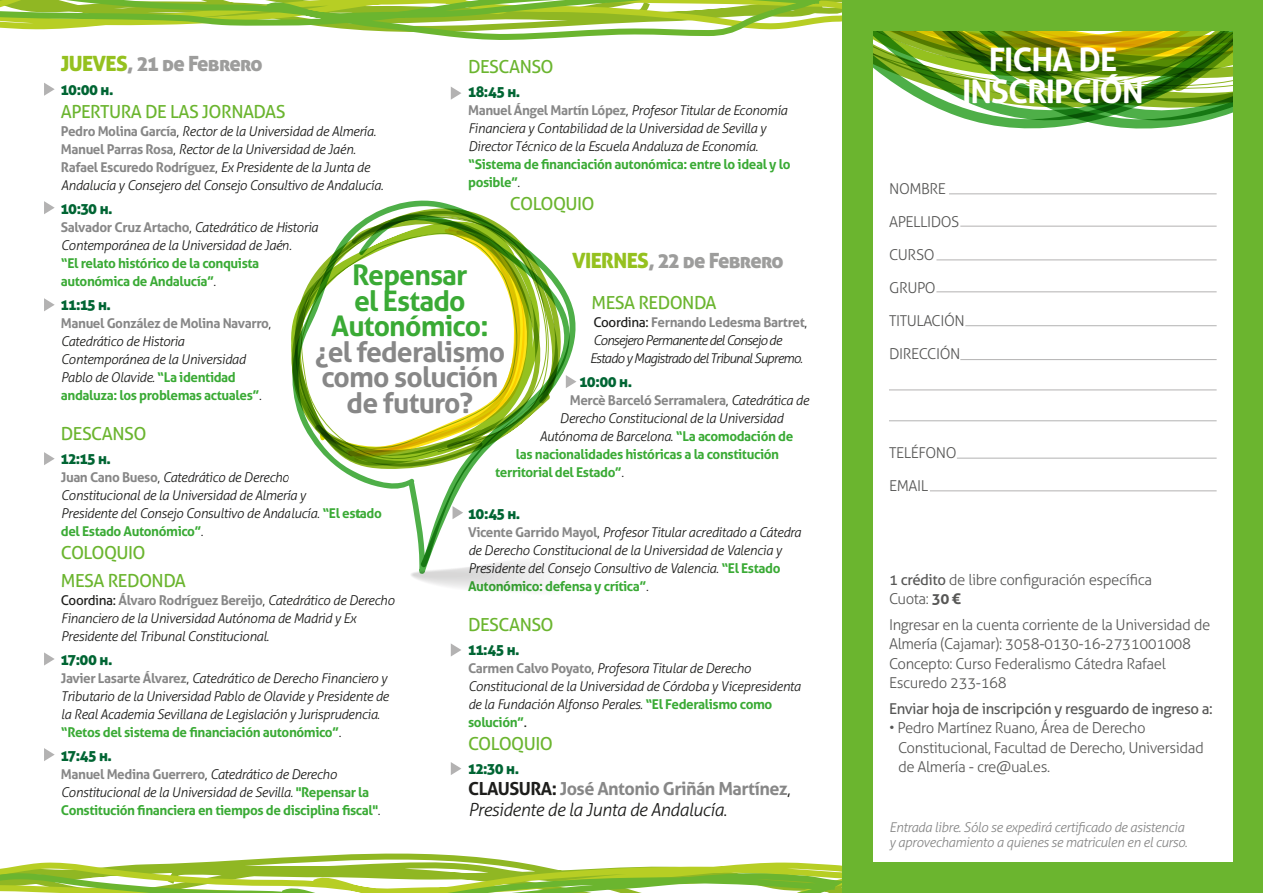
<style>
.page{position:relative;width:1263px;height:893px;background:#fff}
.page>*{position:absolute;margin:0;border:0;box-sizing:border-box;transform-origin:0 0}
.t1{font:700 32.4px/31.5px "Aller";letter-spacing:-.03em;color:#fff;text-align:center}
.t2{font:700 28.35px/25.5px "Aller";letter-spacing:-.03em;color:#878787;text-align:center}
.t3{font:700 28.35px/25.5px "Aller";letter-spacing:-.03em;color:#3aaa35;text-align:center}
.t4{font:21px "Aller Display";letter-spacing:-.03em;color:#9d9d9c}
.t5{font:18px/28.5px "Aller";letter-spacing:-.03em;color:#6bb52f}
.t6{font:italic 300 18px/21px "Aller";letter-spacing:-.03em;color:#1d1d1b}
.t7{font:300 15px/19.5px "Aller";letter-spacing:-.03em;color:#575756}
.t8{font:15px "Aller Display";letter-spacing:-.03em;color:#006533}
.t9{font:15px "Aller";letter-spacing:-.03em;color:#575756}
.t10{font:italic 300 13.5px/18px "Aller";letter-spacing:-.03em;color:#1d1d1b}
.t11{font:700 13.5px/18px "Aller";letter-spacing:-.03em;color:#3aaa35}
.t12{font:italic 300 13.5px/18px "Aller";letter-spacing:-.065em;color:#1d1d1b}
.t13{font:italic 300 13.5px/15px "Aller";letter-spacing:-.03em;color:#878787}
.t14{font:700 13.5px "Aller";letter-spacing:-.03em;color:#878787}
.s1{color:#95c11f}
.s2{font-weight:700;font-style:normal;color:#878787}
.s3{font-style:normal}
.s4{font-weight:300;color:#1d1d1b}
.s5{font-weight:700;font-style:normal;color:#3aaa35}
.s6{font-weight:400;font-style:normal}
.s7{color:#878787}
.s8{font-weight:300;font-style:italic;color:#1d1d1b}
.s9{font-weight:700;font-style:normal}
.s10{font-weight:400}
.s11{font-weight:700}
</style>
<div class="page">
<svg style="left:0;top:0;width:842px;height:40px"></svg>
<svg style="left:0;top:853px;width:842px;height:40px"></svg>
<div style="left:842px;top:0;width:421px;height:893px;background:#6bb52f"></div>
<div style="left:873px;top:31px;width:359px;height:831px;background:#fff"></div>
<svg style="left:873px;top:31px;width:359px;height:98px"></svg>
<hr style="left:949px;top:193px;width:267px;height:1px;background:#b3b2b2">
<hr style="left:960px;top:226px;width:256px;height:1px;background:#b3b2b2">
<hr style="left:936px;top:259px;width:280px;height:1px;background:#b3b2b2">
<hr style="left:936px;top:291px;width:280px;height:1px;background:#b3b2b2">
<hr style="left:965px;top:325px;width:251px;height:1px;background:#b3b2b2">
<hr style="left:960px;top:359px;width:256px;height:1px;background:#b3b2b2">
<hr style="left:889px;top:389px;width:327px;height:1px;background:#b3b2b2">
<hr style="left:957px;top:458px;width:259px;height:1px;background:#b3b2b2">
<hr style="left:930px;top:490px;width:286px;height:1px;background:#b3b2b2">
<hr style="left:889px;top:420px;width:327px;height:1px;background:#b3b2b2">
<svg style="left:411px;top:574px;width:140px;height:17px"></svg>
<div style="left:414px;top:572px;width:59px;height:5px;background:#d8d7d7;border-radius:50%"></div>
<svg style="left:340px;top:201px;width:235px;height:373px"></svg>
<svg style="left:359px;top:214px;width:211px;height:353px"></svg>
<svg style="left:337px;top:208px;width:224px;height:261px"></svg>
<svg style="left:336px;top:211px;width:222px;height:256px"></svg>
<svg style="left:291px;top:267px;width:249px;height:199px"></svg>
<svg style="left:320px;top:217px;width:229px;height:244px"></svg>
<svg style="left:44px;top:83px;width:11px;height:13px"></svg>
<svg style="left:451px;top:87px;width:10px;height:13px"></svg>
<svg style="left:451px;top:643px;width:10px;height:13px"></svg>
<svg style="left:451px;top:762px;width:10px;height:13px"></svg>
<svg style="left:452px;top:506px;width:11px;height:13px"></svg>
<svg style="left:566px;top:375px;width:10px;height:13px"></svg>
<svg style="left:44px;top:201px;width:11px;height:13px"></svg>
<svg style="left:44px;top:298px;width:11px;height:13px"></svg>
<svg style="left:44px;top:452px;width:11px;height:13px"></svg>
<svg style="left:44px;top:652px;width:11px;height:13px"></svg>
<svg style="left:44px;top:748px;width:11px;height:13px"></svg>
<h3 class="t4" style="left:61px;top:50px;width:203px"><span class="s1">JUEVES</span>, 21 de Febrero</h3>
<p class="t8" style="left:61px;top:80px;width:54px">10:00 h.</p>
<h3 class="t5" style="left:61px;top:97px;width:226px">APERTURA DE LAS JORNADAS</h3>
<p class="t10" style="left:61px;top:122px;width:324px"><span class="s2">Pedro Molina García</span><span class="s3">,</span> Rector de la Universidad de Almería.<br><span class="s2">Manuel Parras Rosa</span><span class="s3">,</span> Rector de la Universidad de Jaén.<br><span class="s2">Rafael Escuredo Rodríguez</span><span class="s3">,</span> Ex Presidente de la Junta de Andalucía y Consejero del Consejo Consultivo de Andalucía.</p>
<p class="t8" style="left:61px;top:199px;width:53px">10:30 h.</p>
<p class="t10" style="left:61px;top:218px;width:259px"><span class="s2">Salvador Cruz Artacho</span><span class="s3">,</span> Catedrático de Historia<br>Contemporánea de la Universidad de Jaén.</p>
<p class="t11" style="left:61px;top:254px;width:200px">“El relato histórico de la conquista autonómica de Andalucía”<span class="s4">.</span></p>
<p class="t8" style="left:61px;top:295px;width:52px">11:15 h.</p>
<p class="t10" style="left:61px;top:314px;width:212px"><span class="s2">Manuel González de Molina Navarro</span><span class="s3">,<br></span>Catedrático de Historia<br>Contemporánea de la Universidad<br>Pablo de Olavide. <span class="s5">“La identidad andaluza: los problemas actuales”</span><span class="s3">.</span></p>
<h3 class="t5" style="left:61px;top:419px;width:87px">DESCANSO</h3>
<p class="t8" style="left:61px;top:449px;width:52px">12:15 h.</p>
<p class="t10" style="left:61px;top:468px;width:323px"><span class="s2">Juan Cano Bueso</span><span class="s3">,</span> Catedrático de Derecho<br>Constitucional de la Universidad de Almería y<br>Presidente del Consejo Consultivo de Andalucía<span class="s3">.</span> <span class="s5">“El estado del Estado Autonómico”</span><span class="s3">.</span></p>
<h3 class="t5" style="left:61px;top:538px;width:127px">COLOQUIO<br>MESA REDONDA</h3>
<p class="t10" style="left:61px;top:591px;width:335px"><span class="s6">Coordina:</span> <span class="s2">Álvaro Rodríguez Bereijo</span><span class="s3">,</span> Catedrático de Derecho<br>Financiero de la Universidad Autónoma de Madrid y Ex<br>Presidente del Tribunal Constitucional<span class="s3">.</span></p>
<p class="t8" style="left:61px;top:650px;width:53px">17:00 h.</p>
<p class="t10" style="left:61px;top:669px;width:329px"><span class="s2">Javier Lasarte Álvarez</span><span class="s3">,</span> Catedrático de Derecho Financiero y Tributario de la Universidad Pablo de Olavide y Presidente de la Real Academia Sevillana de Legislación y Jurisprudencia<span class="s3">. </span><span class="s5">“Retos del sistema de financiación autonómico”</span><span class="s3">.</span></p>
<p class="t8" style="left:61px;top:746px;width:53px">17:45 h.</p>
<p class="t11" style="left:61px;top:765px;width:321px"><span class="s7">Manuel Medina Guerrero</span><span class="s4">,</span> <span class="s8">Catedrático de Derecho<br>Constitucional de la Universidad de Sevilla</span><span class="s4">.</span> "Repensar la<br>Constitución financiera en tiempos de disciplina fiscal"<span class="s4">.</span></p>
<h3 class="t5" style="left:468px;top:53px;width:87px">DESCANSO</h3>
<p class="t8" style="left:468px;top:82px;width:54px">18:45 h.</p>
<p class="t10" style="left:468px;top:101px;width:324px"><span class="s2">Manuel Ángel Martín López</span><span class="s3">,</span> Profesor Titular de Economía Financiera y Contabilidad de la Universidad de Sevilla y Director Técnico de la Escuela Andaluza de Economía<span class="s3">. </span><span class="s5">“Sistema de financiación autonómica: entre lo ideal y lo posible”</span><span class="s3">.</span></p>
<h3 class="t5" style="left:510px;top:189px;width:86px">COLOQUIO</h3>
<h3 class="t4" style="left:572px;top:247px;width:213px"><span class="s1">VIERNES</span>, 22 de Febrero</h3>
<h3 class="t5" style="left:591px;top:288px;width:127px">MESA REDONDA</h3>
<p class="t12" style="left:590px;top:313px;width:219px"><span class="s6">Coordina:</span> <span class="s2">Fernando Ledesma Bartret</span><span class="s3">,<br></span>Consejero Permanente del Consejo de<br>Estado y Magistrado del Tribunal Supremo<span class="s3">.</span></p>
<p class="t8" style="left:579px;top:372px;width:54px">10:00 h.</p>
<p class="t14" style="left:570px;top:392px;width:241px">Mercè Barceló Serramalera<span class="s4">,</span> <span class="s8">Catedrática de</span></p>
<p class="t10" style="left:560px;top:409px;width:225px">Derecho Constitucional de la Universidad</p>
<p class="t10" style="left:539px;top:427px;width:255px">Autónoma de Barcelona<span class="s3">.</span> <span class="s5">“La acomodación de</span></p>
<p class="t11" style="left:516px;top:445px;width:265px">las nacionalidades históricas a la constitución</p>
<p class="t11" style="left:495px;top:463px;width:131px">territorial del Estado”<span class="s4">.</span></p>
<p class="t8" style="left:468px;top:504px;width:54px">10:45 h.</p>
<p class="t10" style="left:468px;top:523px;width:335px"><span class="s2">Vicente Garrido Mayol</span><span class="s3">,</span> Profesor Titular acreditado a Cátedra de Derecho Constitucional de la Universidad de Valencia y Presidente del Consejo Consultivo de Valencia<span class="s3">.</span> <span class="s5">“El Estado Autonómico: defensa y crítica”</span><span class="s3">.</span></p>
<h3 class="t5" style="left:468px;top:611px;width:87px">DESCANSO</h3>
<p class="t8" style="left:468px;top:640px;width:53px">11:45 h.</p>
<p class="t10" style="left:468px;top:659px;width:334px"><span class="s2">Carmen Calvo Poyato</span><span class="s3">,</span> Profesora Titular de Derecho Constitucional de la Universidad de Córdoba y Vicepresidenta de la Fundación Alfonso Perales. <span class="s5">“El Federalismo como solución”</span><span class="s6">.</span></p>
<h3 class="t5" style="left:468px;top:729px;width:86px">COLOQUIO</h3>
<p class="t8" style="left:468px;top:759px;width:53px">12:30 h.</p>
<h3 class="t6" style="left:468px;top:778px;width:324px"><span class="s9">CLAUSURA:</span> <span class="s2">José Antonio Griñán Martínez</span><span class="s3">,<br></span>Presidente de la Junta de Andalucía<span class="s3">.</span></h3>
<h2 class="t3" style="left:331px;top:262px;width:159px">Repensar<br>el Estado<br>Autonómico:</h2>
<h2 class="t2" style="left:315px;top:338px;width:192px">¿el federalismo como solución de futuro?</h2>
<h1 class="t1" style="left:962px;top:44px;width:183px">FICHA DE<br>INSCRIPCIÓN</h1>
<p class="t7" style="left:889px;top:179px;width:58px">NOMBRE</p>
<p class="t7" style="left:889px;top:212px;width:72px">APELLIDOS</p>
<p class="t7" style="left:889px;top:245px;width:47px">CURSO</p>
<p class="t7" style="left:889px;top:278px;width:48px">GRUPO</p>
<p class="t7" style="left:889px;top:311px;width:77px">TITULACIÓN</p>
<p class="t7" style="left:889px;top:344px;width:73px">DIRECCIÓN</p>
<p class="t7" style="left:889px;top:443px;width:69px">TELÉFONO</p>
<p class="t7" style="left:889px;top:476px;width:41px">EMAIL</p>
<p class="t7" style="left:889px;top:569px;width:265px"><span class="s10">1 crédito</span> de libre configuración específica<br>Cuota: <span class="s11">30 €</span></p>
<p class="t7" style="left:889px;top:614px;width:323px">Ingresar en la cuenta corriente de la Universidad de Almería (Cajamar): 3058-0130-16-2731001008<br>Concepto: Curso Federalismo Cátedra Rafael Escuredo 233-168</p>
<p class="t9" style="left:889px;top:699px;width:325px">Enviar hoja de inscripción y resguardo de ingreso a:</p>
<p class="t7" style="left:898px;top:718px;width:307px;text-indent:-9px">• Pedro Martínez Ruano, Área de Derecho<br>Constitucional, Facultad de Derecho, Universidad de Almería - cre@ual.es.</p>
<p class="t13" style="left:889px;top:820px;width:300px">Entrada libre. Sólo se expedirá certificado de asistencia y aprovechamiento a quienes se matriculen en el curso.</p>
</div>
